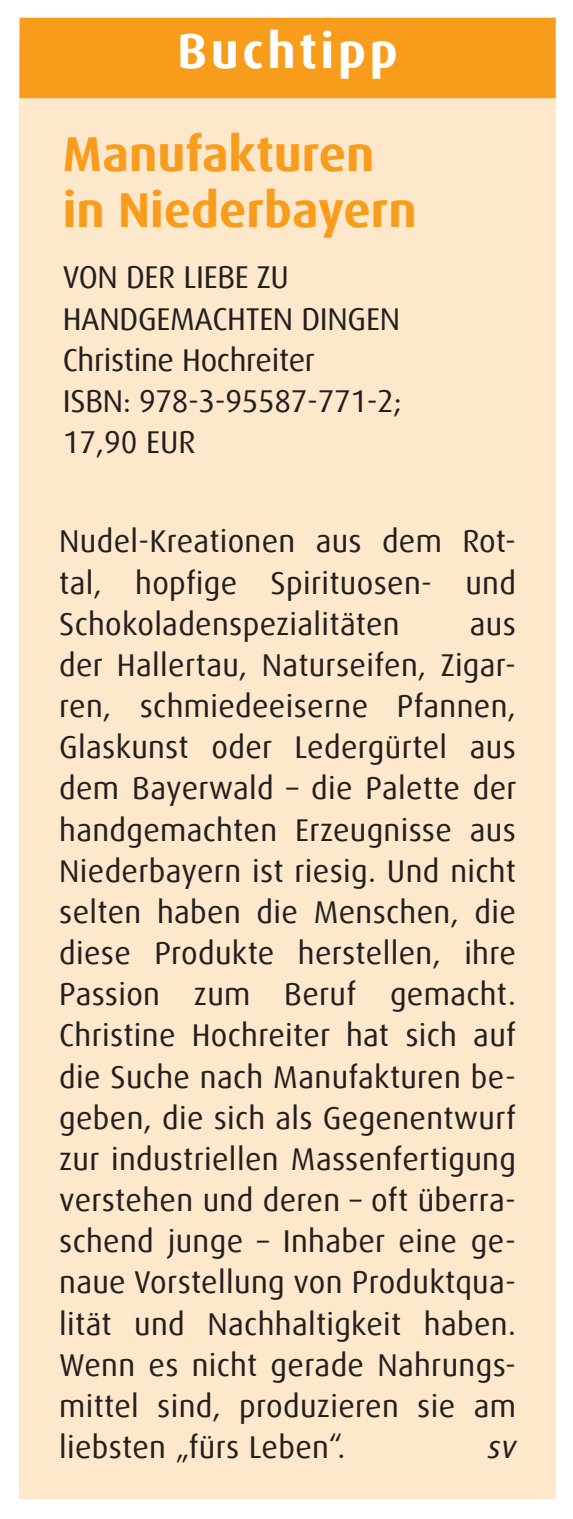
<style>
.page{position:relative;width:573px;height:1519px;background:#fff}
.page>*{position:absolute;margin:0;border:0;box-sizing:border-box;transform-origin:0 0}
.t1{font:700 49px/56px "Dax Offc Pro";color:#f89c1c}
.t2{font:700 49px "Dax Offc Pro";letter-spacing:.075em;color:#fff}
.t3{font:31.5px/41.3px "Dax Offc Pro";letter-spacing:.005em;color:#231f20;text-align:justify}
.t4{font:italic 31.5px "Dax Offc Pro";color:#231f20}
</style>
<div class="page">
<div style="left:19px;top:42px;width:536px;height:1456px;background:#fee8cb"></div>
<div style="left:19px;top:18px;width:536px;height:80px;background:#f89c1c"></div>
<h1 class="t2" style="left:177px;top:20px;width:221px">Buchtipp</h1>
<h1 class="t1" style="left:63px;top:127px;width:355px">Manufakturen in Niederbayern</h1>
<p class="t3" style="left:63px;top:257px;width:340px;text-align:left">VON DER LIEBE ZU<br>HANDGEMACHTEN DINGEN<br>Christine Hochreiter<br>ISBN: 978-3-95587-771-2;<br>17,90 EUR</p>
<p class="t3" style="left:59px;top:521px;width:458px">Nudel-Kreationen aus dem Rot&shy;tal, hopfige Spirituosen- und Schokoladenspezialitäten</p>
<p class="t3" style="left:59px;top:603px;width:459px;text-indent:410px">aus der Hallertau, Naturseifen, Zigar&shy;ren, schmiedeeiserne Pfannen, Glaskunst oder Ledergürtel aus dem Bayerwald – die Palette der handgemachten Erzeugnisse aus Niederbayern ist riesig. Und nicht selten haben die Menschen, die diese Produkte herstellen, ihre Passion zum Beruf gemacht.<br>Christine Hochreiter hat sich auf die Suche nach Manufakturen be&shy;geben, die sich als Gegenentwurf zur industriellen Massenfertigung verstehen und deren – oft überra&shy;schend junge – Inhaber eine ge&shy;naue Vorstellung von Produktqua&shy;lität und Nachhaltigkeit haben.<br>Wenn es nicht gerade Nahrungs&shy;mittel sind, produzieren sie am liebsten „fürs Leben“.</p>
<p class="t4" style="left:487px;top:1426px;width:30px">sv</p>
</div>
